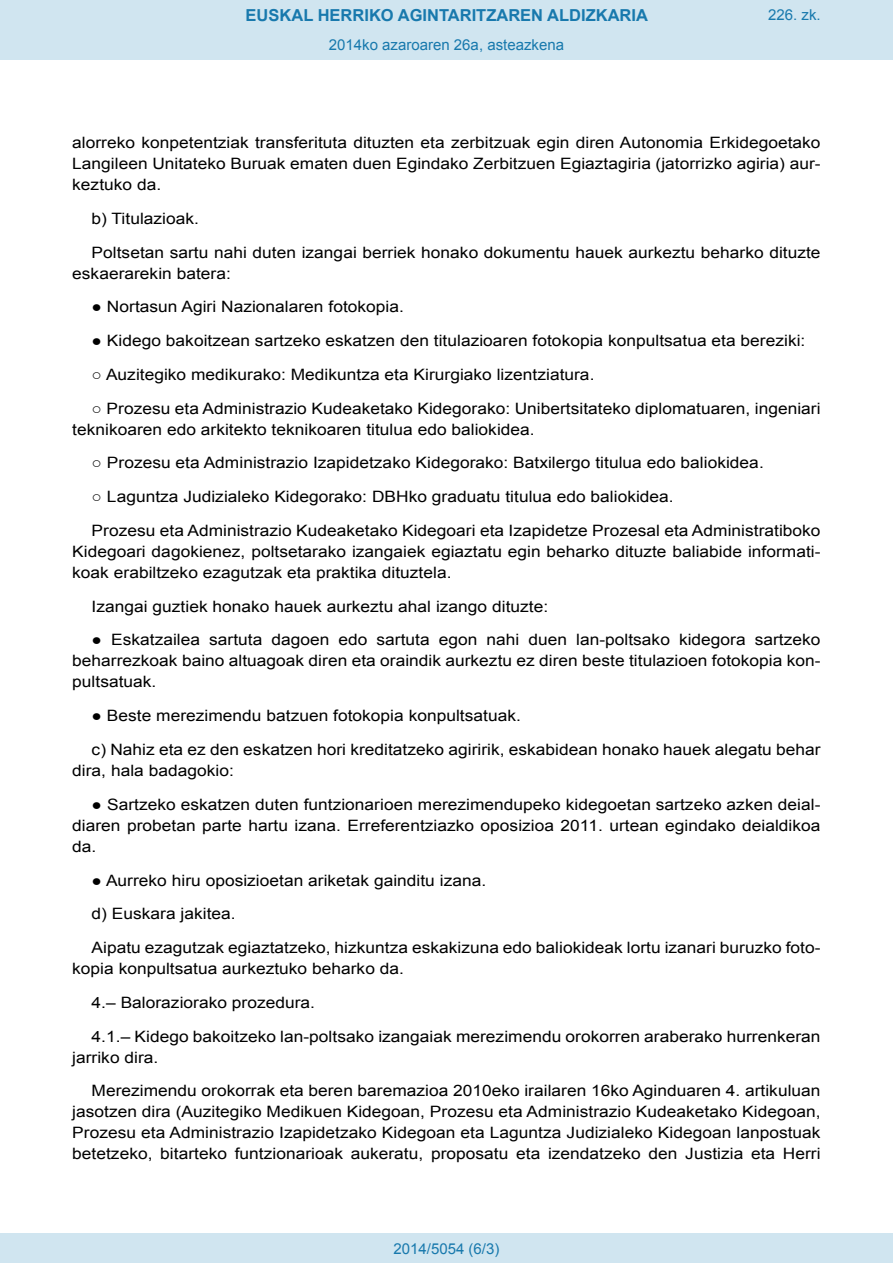
<style>
.page{position:relative;width:893px;height:1263px;background:#fff}
.page>*{position:absolute;margin:0;border:0;box-sizing:border-box;transform-origin:0 0}
.t1{font:700 16.5px "Arial";color:#1879ad}
.BOPVDetalle{font:15.6px/21px "Arial";color:#000;text-align:justify;scale:1.11 1}
.Paginacion_Centro{font:15px "Arial";color:#1879ad}
</style>
<div class="page">
<div style="left:0;top:0;width:893px;height:60px;background:#d0e5f0"></div>
<div style="left:0;top:1233px;width:893px;height:30px;background:#d0e5f0"></div>
<p class="t1" style="left:246px;top:4px;width:404px">EUSKAL HERRIKO AGINTARITZAREN ALDIZKARIA</p>
<p class="Paginacion_Centro" style="left:329px;top:35px;width:237px">2014ko azaroaren 26a, asteazkena</p>
<p class="Paginacion_Centro" style="left:768px;top:5px;width:54px">226. zk.</p>
<p class="BOPVDetalle" style="left:72px;top:132px;width:676px">alorreko konpetentziak transferituta dituzten eta zerbitzuak egin diren Autonomia Erkidegoetako Langileen Unitateko Buruak ematen duen Egindako Zerbitzuen Egiaztagiria (jatorrizko agiria) aur&shy;keztuko da.</p>
<p class="BOPVDetalle" style="left:92px;top:208px;width:98px">b) Titulazioak.</p>
<p class="BOPVDetalle" style="left:72px;top:242px;width:676px;text-indent:19px">Poltsetan sartu nahi duten izangai berriek honako dokumentu hauek aurkeztu beharko dituzte eskaerarekin batera:</p>
<p class="BOPVDetalle" style="left:92px;top:297px;width:283px">● Nortasun Agiri Nazionalaren fotokopia.</p>
<p class="BOPVDetalle" style="left:92px;top:330px;width:644px">● Kidego bakoitzean sartzeko eskatzen den titulazioaren fotokopia konpultsatua eta bereziki:</p>
<p class="BOPVDetalle" style="left:92px;top:364px;width:454px">○ Auzitegiko medikurako: Medikuntza eta Kirurgiako lizentziatura.</p>
<p class="BOPVDetalle" style="left:72px;top:398px;width:676px;text-indent:19px">○ Prozesu eta Administrazio Kudeaketako Kidegorako: Unibertsitateko diplomatuaren, ingeniari teknikoaren edo arkitekto teknikoaren titulua edo baliokidea.</p>
<p class="BOPVDetalle" style="left:92px;top:453px;width:607px">○ Prozesu eta Administrazio Izapidetzako Kidegorako: Batxilergo titulua edo baliokidea.</p>
<p class="BOPVDetalle" style="left:92px;top:486px;width:526px">○ Laguntza Judizialeko Kidegorako: DBHko graduatu titulua edo baliokidea.</p>
<p class="BOPVDetalle" style="left:72px;top:520px;width:676px;text-indent:19px">Prozesu eta Administrazio Kudeaketako Kidegoari eta Izapidetze Prozesal eta Administratiboko Kidegoari dagokienez, poltsetarako izangaiek egiaztatu egin beharko dituzte baliabide informati&shy;koak erabiltzeko ezagutzak eta praktika dituztela.</p>
<p class="BOPVDetalle" style="left:92px;top:596px;width:413px">Izangai guztiek honako hauek aurkeztu ahal izango dituzte:</p>
<p class="BOPVDetalle" style="left:72px;top:630px;width:676px;text-indent:19px">● Eskatzailea sartuta dagoen edo sartuta egon nahi duen lan-poltsako kidegora sartzeko beharrezkoak baino altuagoak diren eta oraindik aurkeztu ez diren beste titulazioen fotokopia kon&shy;pultsatuak.</p>
<p class="BOPVDetalle" style="left:92px;top:705px;width:388px">● Beste merezimendu batzuen fotokopia konpultsatuak.</p>
<p class="BOPVDetalle" style="left:72px;top:739px;width:676px;text-indent:19px">c) Nahiz eta ez den eskatzen hori kreditatzeko agiririk, eskabidean honako hauek alegatu behar dira, hala badagokio:</p>
<p class="BOPVDetalle" style="left:72px;top:794px;width:676px;text-indent:19px">● Sartzeko eskatzen duten funtzionarioen merezimendupeko kidegoetan sartzeko azken deial&shy;diaren probetan parte hartu izana. Erreferentziazko oposizioa 2011. urtean egindako deialdikoa da.</p>
<p class="BOPVDetalle" style="left:92px;top:870px;width:357px">● Aurreko hiru oposizioetan ariketak gainditu izana.</p>
<p class="BOPVDetalle" style="left:92px;top:903px;width:131px">d) Euskara jakitea.</p>
<p class="BOPVDetalle" style="left:72px;top:937px;width:676px;text-indent:19px">Aipatu ezagutzak egiaztatzeko, hizkuntza eskakizuna edo baliokideak lortu izanari buruzko foto&shy;kopia konpultsatua aurkeztuko beharko da.</p>
<p class="BOPVDetalle" style="left:92px;top:992px;width:203px">4.– Baloraziorako prozedura.</p>
<p class="BOPVDetalle" style="left:72px;top:1026px;width:676px;text-indent:19px">4.1.– Kidego bakoitzeko lan-poltsako izangaiak merezimendu orokorren araberako hurrenkeran jarriko dira.</p>
<p class="BOPVDetalle" style="left:72px;top:1080px;width:676px;text-indent:19px">Merezimendu orokorrak eta beren baremazioa 2010eko irailaren 16ko Aginduaren 4. artikuluan jasotzen dira (Auzitegiko Medikuen Kidegoan, Prozesu eta Administrazio Kudeaketako Kidegoan, Prozesu eta Administrazio Izapidetzako Kidegoan eta Laguntza Judizialeko Kidegoan lanpostuak betetzeko, bitarteko funtzionarioak aukeratu, proposatu eta izendatzeko den Justizia eta Herri</p>
<p class="Paginacion_Centro" style="left:393px;top:1238px;width:107px">2014/5054 (6/3)</p>
</div>
